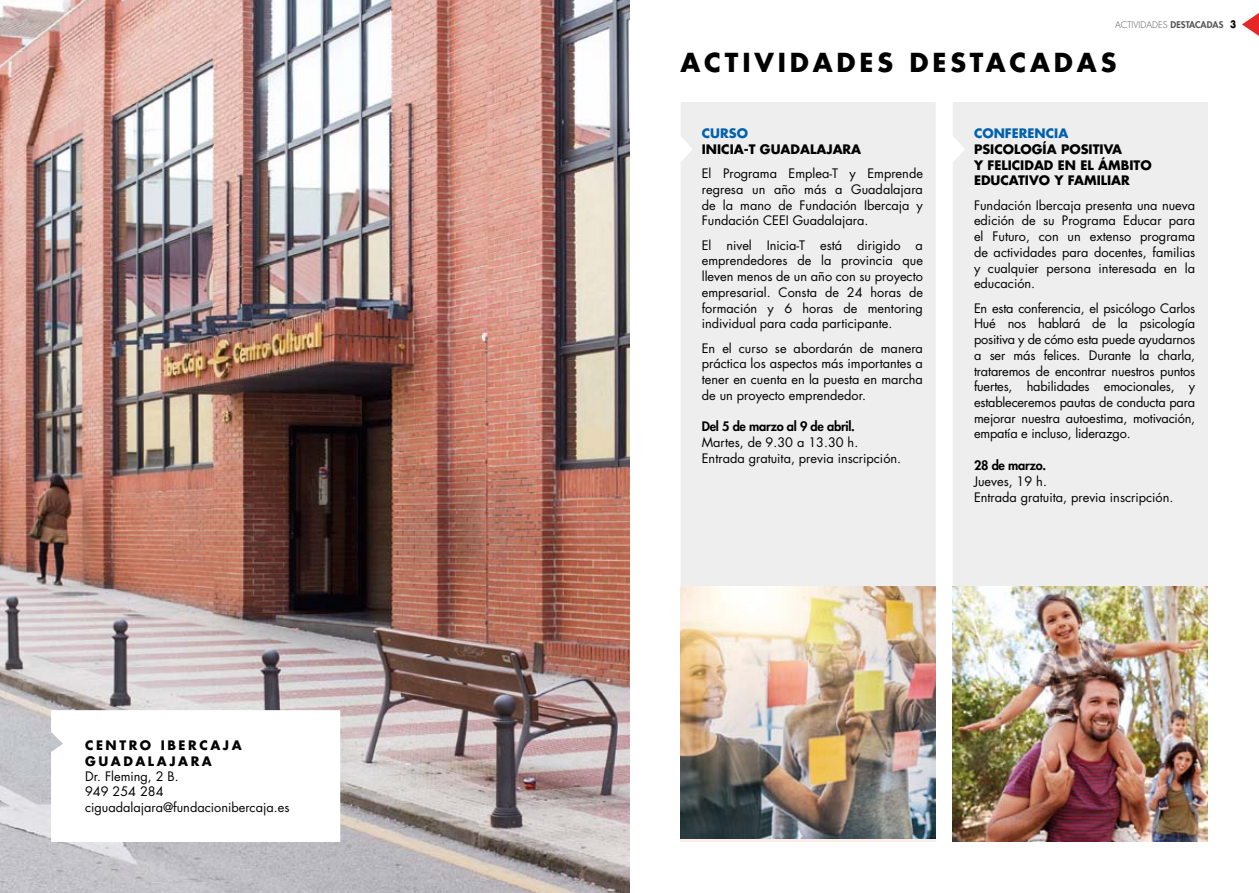
<style>
.page{position:relative;width:1259px;height:893px;background:#fff}
.page>*{position:absolute;margin:0;border:0;box-sizing:border-box;transform-origin:0 0}
.t1{font:700 25.5px "Futura Std";letter-spacing:.15em;color:#000}
.t2{font:12.75px/15.8px "Futura Std";color:#000;text-align:justify}
.t3{font:700 12.75px/15.8px "Futura Std";color:#000}
.t4{font:800 12.75px "Futura Std";letter-spacing:-.02em;color:#000}
.t5{font:700 12.75px/15.3px "Futura Std";letter-spacing:.2em;color:#000}
.t6{font:700 12.75px "Futura Std";color:#0061ad}
.t7{font:300 9px "Futura Std";letter-spacing:.005em;color:#525251}
.s1{font-weight:800}
.s2{font-weight:700;font-size:10.05px;color:#000}
</style>
<div class="page">
<svg style="left:1242px;top:13px;width:17px;height:23px"></svg>
<img style="left:0;top:0;width:629px;height:893px">
<svg style="left:51px;top:710px;width:289px;height:132px"></svg>
<div style="left:952px;top:102px;width:256px;height:485px;background:#eee"></div>
<div style="left:680px;top:102px;width:255px;height:485px;background:#eee"></div>
<img style="left:680px;top:587px;width:255px;height:252px">
<img style="left:952px;top:587px;width:256px;height:255px">
<p class="t5" style="left:85px;top:738px;width:158px">CENTRO IBERCAJA<br>GUADALAJARA</p>
<p class="t2" style="left:85px;top:769px;width:206px;line-height:15.3px;text-align:left">Dr. Fleming, 2 B.<br>949 254 284 ciguadalajara@fundacionibercaja.es</p>
<p class="t7" style="left:1115px;top:19px;width:123px">ACTIVIDADES <span class="s1">DESTACADAS</span> <span class="s2">3</span></p>
<h1 class="t1" style="left:680px;top:46px;width:437px">ACTIVIDADES DESTACADAS</h1>
<p class="t6" style="left:702px;top:125px;width:48px">CURSO</p>
<p class="t3" style="left:702px;top:141px;width:161px">INICIA-T GUADALAJARA</p>
<p class="t2" style="left:702px;top:166px;width:223px">El Programa Emplea-T y Emprende regresa un año más a Guadalajara de la mano de Fundación Ibercaja y Fundación CEEI Guadalajara.</p>
<p class="t2" style="left:702px;top:237px;width:223px">El nivel Inicia-T está dirigido a emprendedores de la provincia que lleven menos de un año con su proyecto empresarial. Consta de 24 horas de formación y 6 horas de mentoring individual para cada participante.</p>
<p class="t2" style="left:702px;top:340px;width:223px">En el curso se abordarán de manera práctica los aspectos más importantes a tener en cuenta en la puesta en marcha de un proyecto emprendedor.</p>
<p class="t4" style="left:702px;top:419px;width:155px">Del 5 de marzo al 9 de abril.</p>
<p class="t2" style="left:702px;top:435px;width:201px">Martes, de 9.30 a 13.30 h.<br>Entrada gratuita, previa inscripción.</p>
<p class="t6" style="left:974px;top:125px;width:96px">CONFERENCIA</p>
<p class="t3" style="left:974px;top:141px;width:179px">PSICOLOGÍA POSITIVA<br>Y FELICIDAD EN EL ÁMBITO<br>EDUCATIVO Y FAMILIAR</p>
<p class="t2" style="left:974px;top:197px;width:223px">Fundación Ibercaja presenta una nueva edición de su Programa Educar para el Futuro, con un extenso programa de actividades para docentes, familias y cualquier persona interesada en la educación.</p>
<p class="t2" style="left:974px;top:300px;width:223px">En esta conferencia, el psicólogo Carlos Hué nos hablará de la psicología positiva y de cómo esta puede ayudarnos a ser más felices. Durante la charla, trataremos de encontrar nuestros puntos fuertes, habilidades emocionales, y estableceremos pautas de conducta para mejorar nuestra autoestima, motivación, empatía e incluso, liderazgo.</p>
<p class="t4" style="left:974px;top:457px;width:74px">28 de marzo.</p>
<p class="t2" style="left:974px;top:473px;width:201px">Jueves, 19 h.<br>Entrada gratuita, previa inscripción.</p>
</div>
